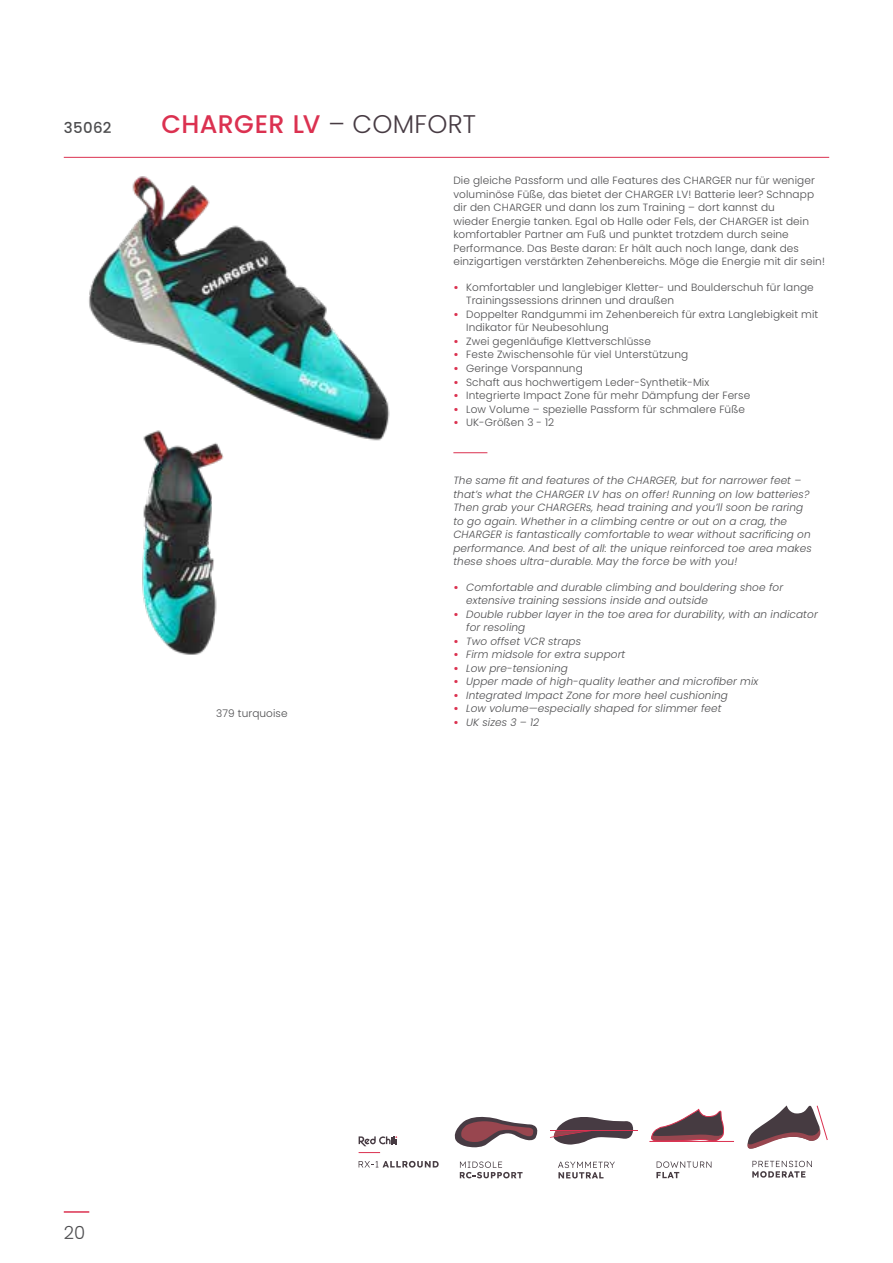
<style>
.page{position:relative;width:893px;height:1263px;background:#fff}
.page>*{position:absolute;margin:0;border:0;box-sizing:border-box;transform-origin:0 0}
.t1{font:500 25.5px "Poppins";letter-spacing:.01em;color:#db3150}
.t2{font:300 18px "Poppins";color:#4d4d4f}
.t3{font:500 15px "Poppins";letter-spacing:.025em;color:#4d4d4f}
.t4{font:300 10.5px/13.5px "Poppins";letter-spacing:.01em;color:#4d4d4f}
.t5{font:italic 300 10.5px/13.5px "Poppins";letter-spacing:.01em;color:#4d4d4f}
.s1{font-weight:300;color:#473b43}
.s2{font-weight:700;color:#db3150}
.s3{font-weight:700;font-style:normal;color:#db3150}
</style>
<div class="page">
<hr style="left:64px;top:1211px;width:25px;height:2px;background:#db3150">
<hr style="left:64px;top:157px;width:765px;height:1px;background:#db3150">
<hr style="left:453px;top:452px;width:34px;height:1px;background:#db3150">
<img style="left:82px;top:156px;width:315px;height:285px">
<img style="left:82px;top:427px;width:187px;height:228px">
<svg style="left:460px;top:1161px;width:63px;height:17px"></svg>
<svg style="left:454px;top:1116px;width:84px;height:31px"></svg>
<svg style="left:558px;top:1161px;width:57px;height:17px"></svg>
<hr style="left:550px;top:1130px;width:87px;height:1px;background:#db3150">
<svg style="left:550px;top:1117px;width:84px;height:27px"></svg>
<hr style="left:649px;top:1141px;width:85px;height:1px;background:#db3150">
<svg style="left:651px;top:1109px;width:73px;height:69px"></svg>
<svg style="left:752px;top:1161px;width:60px;height:16px"></svg>
<svg style="left:747px;top:1105px;width:81px;height:44px"></svg>
<svg style="left:359px;top:1136px;width:38px;height:10px"></svg>
<svg style="left:359px;top:1152px;width:21px;height:1px"></svg>
<svg style="left:359px;top:1161px;width:80px;height:6px"></svg>
<h3 class="t3" style="left:64px;top:119px;width:49px">35062</h3>
<h1 class="t1" style="left:162px;top:109px;width:316px">CHARGER LV <span class="s1">– COMFORT</span></h1>
<p class="t4" style="left:216px;top:706px;width:73px">379 turquoise</p>
<p class="t4" style="left:453px;top:174px;width:373px">Die gleiche Passform und alle Features des CHARGER nur für weniger voluminöse Füße, das bietet der CHARGER LV! Batterie leer? Schnapp dir den CHARGER und dann los zum Training – dort kannst du<br>wieder Energie tanken. Egal ob Halle oder Fels, der CHARGER ist dein komfortabler Partner am Fuß und punktet trotzdem durch seine Performance. Das Beste daran: Er hält auch noch lange, dank des einzigartigen verstärkten Zehenbereichs. Möge die Energie mit dir sein!</p>
<p class="t4" style="left:466px;top:281px;width:349px;text-indent:-13px"><span class="s2">•</span> Komfortabler und langlebiger Kletter- und Boulderschuh für lange<br>Trainingssessions drinnen und draußen</p>
<p class="t4" style="left:466px;top:308px;width:354px;text-indent:-13px"><span class="s2">•</span> Doppelter Randgummi im Zehenbereich für extra Langlebigkeit mit<br>Indikator für Neubesohlung</p>
<p class="t4" style="left:453px;top:335px;width:199px"><span class="s2">•</span> Zwei gegenläufige Klettverschlüsse</p>
<p class="t4" style="left:453px;top:348px;width:236px"><span class="s2">•</span> Feste Zwischensohle für viel Unterstützung</p>
<p class="t4" style="left:453px;top:362px;width:131px"><span class="s2">•</span> Geringe Vorspannung</p>
<p class="t4" style="left:453px;top:375px;width:257px"><span class="s2">•</span> Schaft aus hochwertigem Leder-Synthetik-Mix</p>
<p class="t4" style="left:453px;top:389px;width:298px"><span class="s2">•</span> Integrierte Impact Zone für mehr Dämpfung der Ferse</p>
<p class="t4" style="left:453px;top:402px;width:293px"><span class="s2">•</span> Low Volume – spezielle Passform für schmalere Füße</p>
<p class="t4" style="left:453px;top:416px;width:102px"><span class="s2">•</span> UK-Größen 3 - 12</p>
<p class="t5" style="left:453px;top:474px;width:360px">The same fit and features of the CHARGER, but for narrower feet – that’s what the CHARGER LV has on offer! Running on low batteries?<br>Then grab your CHARGERs, head training and you’ll soon be raring to go again. Whether in a climbing centre or out on a crag, the CHARGER is fantastically comfortable to wear without sacrificing on performance. And best of all: the unique reinforced toe area makes these shoes ultra-durable. May the force be with you!</p>
<p class="t5" style="left:466px;top:580px;width:318px;text-indent:-13px"><span class="s3">•</span> Comfortable and durable climbing and bouldering shoe for extensive training sessions inside and outside</p>
<p class="t5" style="left:466px;top:607px;width:353px;text-indent:-13px"><span class="s3">•</span> Double rubber layer in the toe area for durability, with an indicator for resoling</p>
<p class="t5" style="left:453px;top:634px;width:129px"><span class="s3">•</span> Two offset VCR straps</p>
<p class="t5" style="left:453px;top:648px;width:173px"><span class="s3">•</span> Firm midsole for extra support</p>
<p class="t5" style="left:453px;top:661px;width:116px"><span class="s3">•</span> Low pre-tensioning</p>
<p class="t5" style="left:453px;top:675px;width:306px"><span class="s3">•</span> Upper made of high-quality leather and microfiber mix</p>
<p class="t5" style="left:453px;top:688px;width:276px"><span class="s3">•</span> Integrated Impact Zone for more heel cushioning</p>
<p class="t5" style="left:453px;top:702px;width:270px"><span class="s3">•</span> Low volume—especially shaped for slimmer feet</p>
<p class="t5" style="left:453px;top:715px;width:87px"><span class="s3">•</span> UK sizes 3 – 12</p>
<h2 class="t2" style="left:64px;top:1222px;width:23px">20</h2>
</div>
